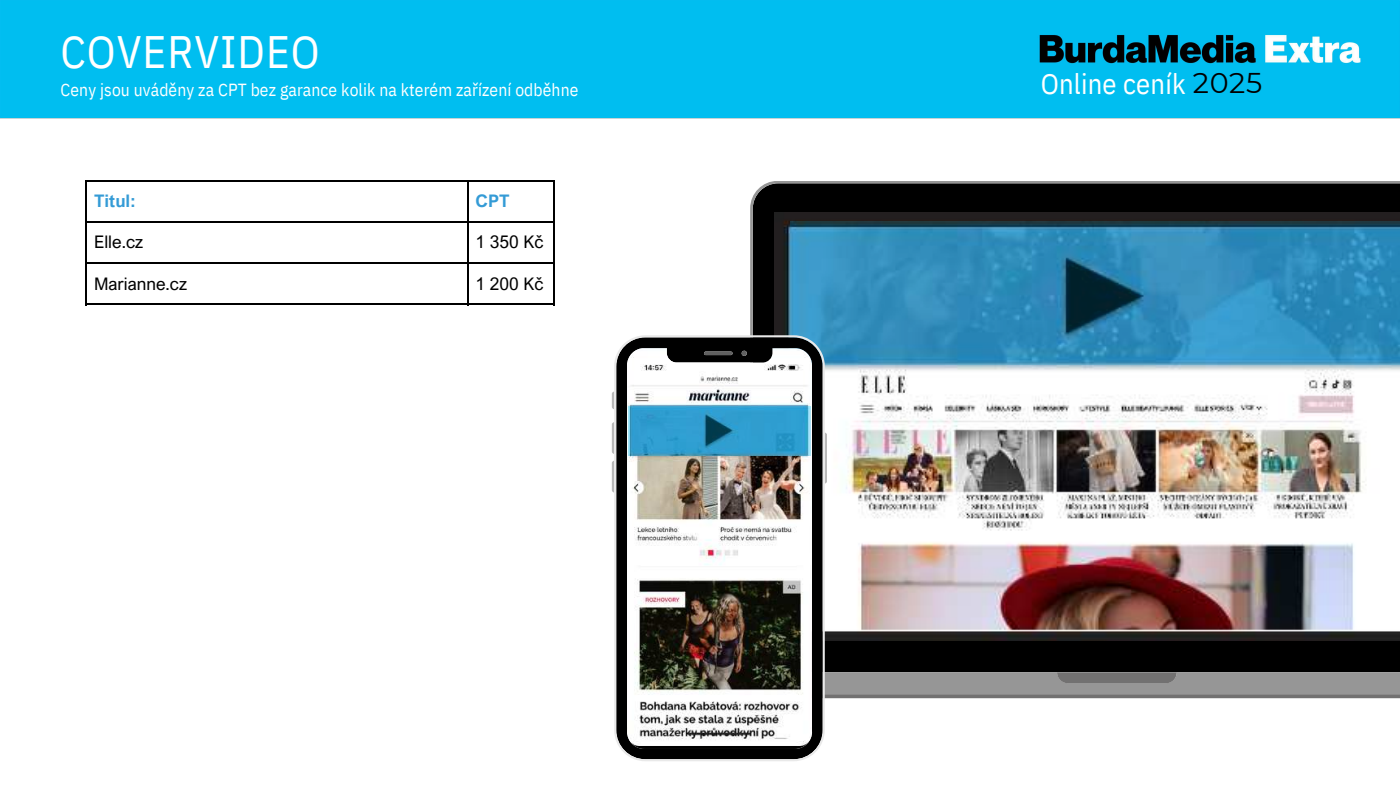
<style>
.page{position:relative;width:1400px;height:788px;background:#fff}
.page>*{position:absolute;margin:0;border:0;box-sizing:border-box;transform-origin:0 0}
.t1{font:45.36px "IBM Plex Sans Cond";letter-spacing:.02em;color:#fff}
.t2{font:28.52px "IBM Plex Sans Cond";letter-spacing:.005em;color:#fff}
.t3{font:17.5px "IBM Plex Sans Cond";letter-spacing:.005em;color:#fff}
.t4{font:17.36px "Arial Nova";color:#000}
.t5{font:17.32px "Arial Nova";color:#000}
.t6{font:700 17.32px "Arial Nova";color:#349bd6}
.s1{font-family:"Montserrat";color:#000}
</style>
<div class="page">
<hr style="left:467px;top:180px;width:1px;height:248px;background:#000">
<hr style="left:86px;top:221px;width:469px;height:1px;background:#000">
<hr style="left:86px;top:262px;width:469px;height:1px;background:#000">
<hr style="left:86px;top:304px;width:469px;height:1px;background:#000">
<hr style="left:86px;top:180px;width:1px;height:248px;background:#000">
<hr style="left:553px;top:180px;width:2px;height:248px;background:#000">
<hr style="left:86px;top:180px;width:469px;height:1px;background:#000">
<div style="left:0;top:0;width:1400px;height:119px;background:#00bef0"></div>
<svg style="left:750px;top:181px;width:650px;height:513px;background:#282828"></svg>
<svg style="left:1057px;top:672px;width:120px;height:11px"></svg>
<svg style="left:825px;top:694px;width:575px;height:4px;background:#787777"></svg>
<img style="left:775px;top:212px;width:625px;height:428px">
<svg style="left:790px;top:221px;width:610px;height:144px;background:#2f87b3"></svg>
<svg style="left:612px;top:391px;width:2px;height:18px"></svg>
<svg style="left:612px;top:422px;width:2px;height:32px"></svg>
<svg style="left:612px;top:460px;width:2px;height:32px"></svg>
<svg style="left:825px;top:432px;width:2px;height:51px"></svg>
<img style="left:614px;top:335px;width:211px;height:426px">
<svg style="left:628px;top:406px;width:182px;height:50px;background:#3099c8"></svg>
<div style="left:61px;top:306px;width:517px;height:150px;background:#fff"></div>
<h1 class="t1" style="left:61px;top:17px;width:261px">COVERVIDEO</h1>
<p class="t3" style="left:61px;top:76px;width:519px">Ceny jsou uváděny za CPT bez garance kolik na kterém zařízení odběhne</p>
<p class="t6" style="left:94px;top:191px;width:43px">Titul:</p>
<p class="t6" style="left:475px;top:191px;width:36px">CPT</p>
<p class="t4" style="left:94px;top:232px;width:51px">Elle.cz</p>
<p class="t4" style="left:475px;top:232px;width:70px">1 350 Kč</p>
<p class="t5" style="left:94px;top:274px;width:94px">Marianne.cz</p>
<p class="t5" style="left:475px;top:274px;width:70px">1 200 Kč</p>
<h2 class="t2" style="left:1041px;top:61px;width:223px">Online ceník <span class="s1">2025</span></h2>
</div>
